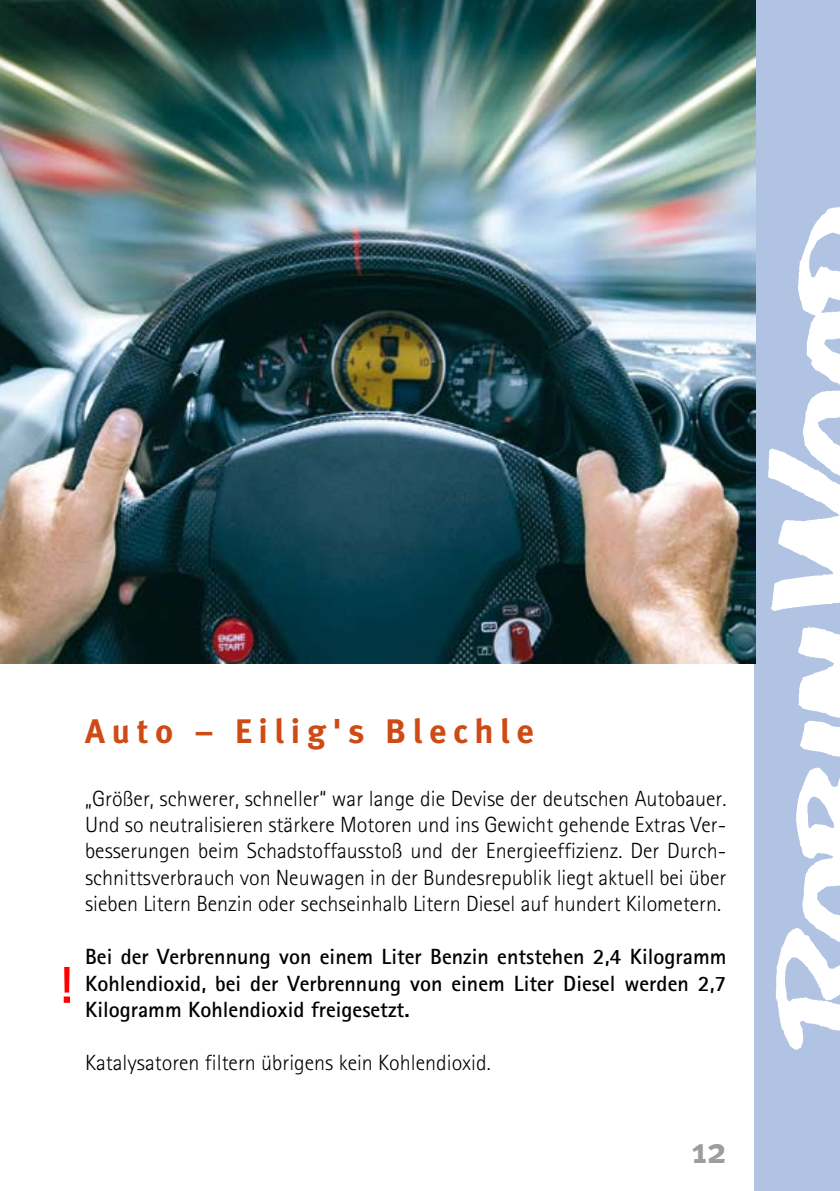
<style>
.page{position:relative;width:840px;height:1191px;background:#fff}
.page>*{position:absolute;margin:0;border:0;box-sizing:border-box;transform-origin:0 0}
.t1{font:700 52px "AT Rotis Sans Serif";color:#f00}
.t2{font:700 36px "Meta";color:#9c9d9f}
.t3{font:700 34px "Meta";letter-spacing:.2em;color:#cf4b15}
.t4{font:22px/26.4px "AT Rotis Sans Serif";color:#000;text-align:justify}
.t5{font:700 22px/26.4px "AT Rotis Sans Serif";color:#000;text-align:justify}
</style>
<div class="page">
<img style="left:754px;top:176px;width:86px;height:883px">
<div style="left:754px;top:0;width:85px;height:176px;background:#b1c3e2"></div>
<div style="left:754px;top:1059px;width:85px;height:132px;background:#b1c3e2"></div>
<hr style="left:839px;top:0;width:1px;height:176px;background:#b1c3e2">
<hr style="left:839px;top:1059px;width:1px;height:132px;background:#b1c3e2">
<img style="left:0;top:0;width:754px;height:663px">
<h3 class="t3" style="left:85px;top:711px;width:450px">Auto – Eilig's Blechle</h3>
<h1 class="t1" style="left:57px;top:952px;width:17px">!</h1>
<p class="t4" style="left:85px;top:785px;width:642px">„Größer, schwerer, schneller“ war lange die Devise der deutschen Autobauer.<br>Und so neutralisieren stärkere Motoren und ins Gewicht gehende Extras Ver&shy;besserungen beim Schadstoffausstoß und der Energieeffizienz. Der Durch&shy;schnittsverbrauch von Neuwagen in der Bundesrepublik liegt aktuell bei über sieben Litern Benzin oder sechseinhalb Litern Diesel auf hundert Kilometern.</p>
<p class="t5" style="left:85px;top:943px;width:642px">Bei der Verbrennung von einem Liter Benzin entstehen 2,4 Kilogramm Kohlendioxid, bei der Verbrennung von einem Liter Diesel werden 2,7<br>Kilogramm Kohlendioxid freigesetzt.</p>
<p class="t4" style="left:85px;top:1049px;width:407px">Katalysatoren filtern übrigens kein Kohlendioxid.</p>
<h2 class="t2" style="left:691px;top:1129px;width:34px">12</h2>
</div>
